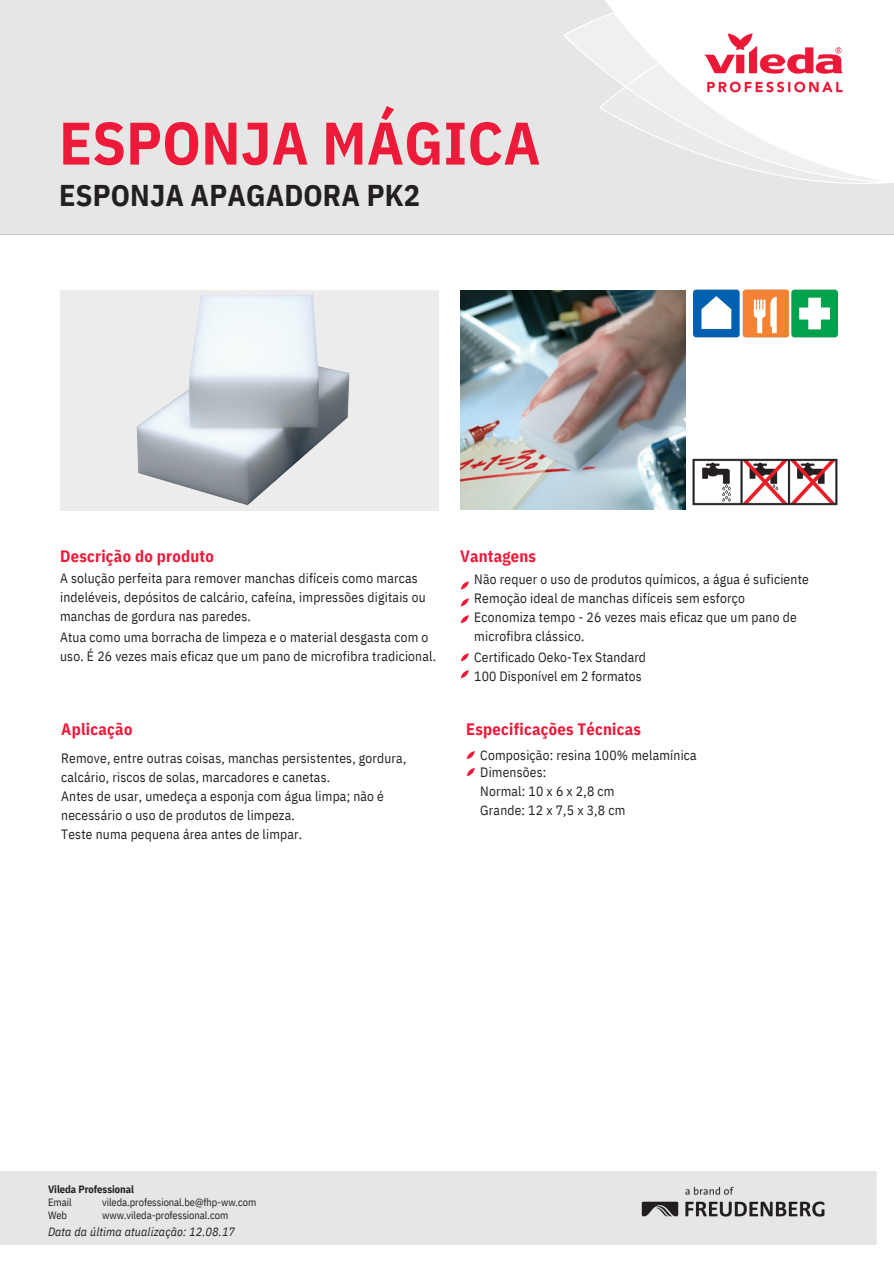
<style>
.page{position:relative;width:894px;height:1264px;background:#fff}
.page>*{position:absolute;margin:0;border:0;box-sizing:border-box;transform-origin:0 0}
.t1{font:700 60px "IBM Plex Sans Cond";letter-spacing:.005em;color:#ed1a3a}
.t2{font:700 30px "IBM Plex Sans Cond";letter-spacing:.005em;color:#231f20}
.t3{font:700 16.5px "IBM Plex Sans Cond";letter-spacing:.015em;color:#ed1a3a}
.t4{font:13.5px/19.2px "IBM Plex Sans Cond";letter-spacing:.015em;color:#231f20}
.t5{font:italic 12px "IBM Plex Sans Cond";letter-spacing:.015em;color:#231f20}
.t6{font:10.5px "IBM Plex Sans Cond";letter-spacing:-.005em;color:#231f20}
.t7{font:700 10.5px "IBM Plex Sans Cond";letter-spacing:-.005em;color:#231f20}
</style>
<div class="page">
<div style="left:60px;top:290px;width:378px;height:220px;background:#ececed"></div>
<div style="left:0;top:1171px;width:877px;height:74px;background:#e6e6e6"></div>
<img style="left:0;top:0;width:893px;height:235px">
<img style="left:137px;top:295px;width:212px;height:210px">
<img style="left:460px;top:290px;width:225px;height:219px">
<svg style="left:460px;top:581px;width:8px;height:8px"></svg>
<svg style="left:460px;top:598px;width:8px;height:8px"></svg>
<svg style="left:460px;top:615px;width:8px;height:8px"></svg>
<svg style="left:460px;top:653px;width:8px;height:8px"></svg>
<svg style="left:460px;top:670px;width:8px;height:8px"></svg>
<img style="left:685px;top:289px;width:153px;height:55px">
<img style="left:685px;top:451px;width:153px;height:59px">
<svg style="left:466px;top:751px;width:8px;height:8px"></svg>
<svg style="left:466px;top:768px;width:8px;height:8px"></svg>
<h3 class="t1" style="left:59px;top:103px;width:482px">ESPONJA MÁGICA</h3>
<h3 class="t2" style="left:59px;top:175px;width:362px">ESPONJA APAGADORA PK2</h3>
<h2 class="t3" style="left:60px;top:545px;width:155px">Descrição do produto</h2>
<h3 class="t3" style="left:460px;top:545px;width:77px">Vantagens</h3>
<h2 class="t4" style="left:60px;top:568px;width:367px">A solução perfeita para remover manchas difíceis como marcas indeléveis, depósitos de calcário, cafeína, impressões digitais ou manchas de gordura nas paredes.</h2>
<h3 class="t4" style="left:60px;top:627px;width:377px">Atua como uma borracha de limpeza e o material desgasta com o uso. É 26 vezes mais eficaz que um pano de microfibra tradicional.</h3>
<p class="t3" style="left:61px;top:718px;width:73px">Aplicação</p>
<h2 class="t4" style="left:474px;top:569px;width:336px">Não requer o uso de produtos químicos, a água é suficiente Remoção ideal de manchas difíceis sem esforço Economiza tempo - 26 vezes mais eficaz que um pano de microfibra clássico.</h2>
<h3 class="t4" style="left:474px;top:647px;width:173px">Certificado Oeko-Tex Standard<br>100 Disponível em 2 formatos</h3>
<h3 class="t3" style="left:466px;top:718px;width:176px">Especificações Técnicas</h3>
<h3 class="t4" style="left:61px;top:748px;width:346px">Remove, entre outras coisas, manchas persistentes, gordura, calcário, riscos de solas, marcadores e canetas.<br>Antes de usar, umedeça a esponja com água limpa; não é necessário o uso de produtos de limpeza.<br>Teste numa pequena área antes de limpar.</h3>
<h2 class="t4" style="left:480px;top:745px;width:218px">Composição: resina 100% melamínica</h2>
<h3 class="t4" style="left:480px;top:762px;width:146px">Dimensões:<br>Normal: 10 x 6 x 2,8 cm<br>Grande: 12 x 7,5 x 3,8 cm</h3>
<h1 class="t7" style="left:48px;top:1182px;width:87px">Vileda Professional</h1>
<p class="t6" style="left:48px;top:1195px;width:25px">Email</p>
<p class="t6" style="left:102px;top:1195px;width:156px">vileda.professional.be@fhp-ww.com</p>
<p class="t6" style="left:48px;top:1208px;width:21px">Web</p>
<p class="t6" style="left:102px;top:1207px;width:128px">www.vileda-professional.com</p>
<p class="t5" style="left:48px;top:1223px;width:188px">Data da última atualização: 12.08.17</p>
</div>
